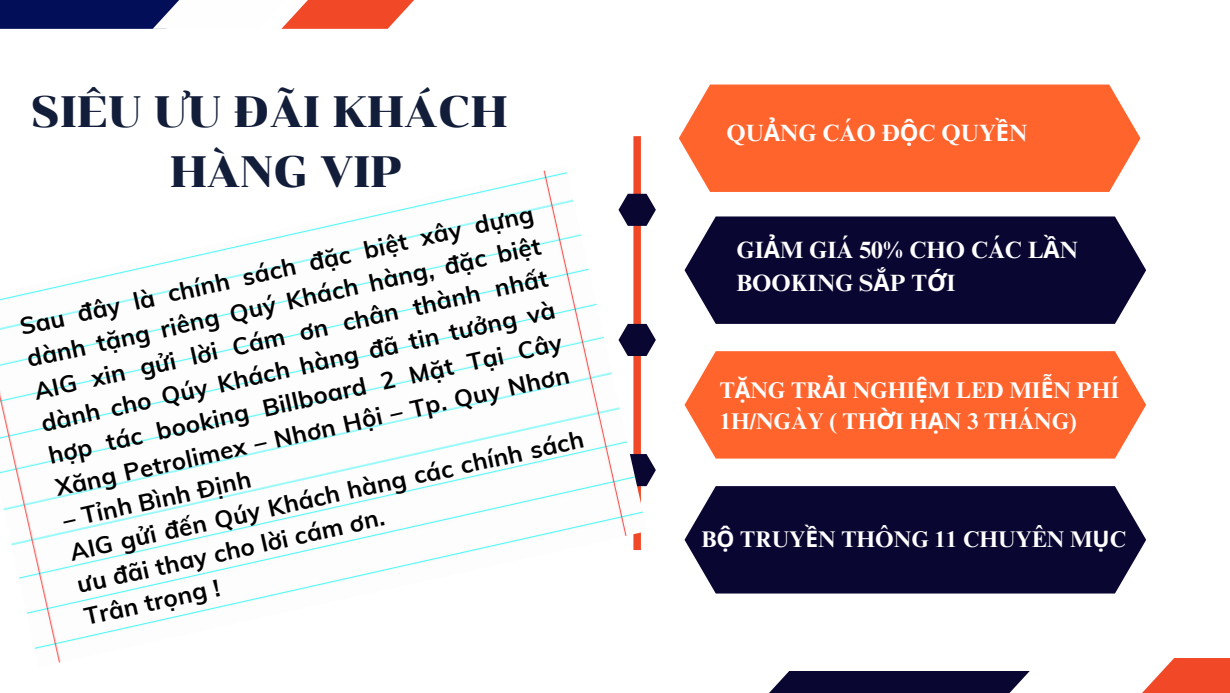
<style>
.page{position:relative;width:1230px;height:693px;background:#fff}
.page>*{position:absolute;margin:0;border:0;box-sizing:border-box;transform-origin:0 0}
.t1{font:43.7px "Chonburi";color:#121d39}
.t2{font:700 24px/33px "Muli";color:#000;text-align:justify}
.t3{font:700 23.6px/32.8px "Times NRMT Pro";color:#fff}
.t4{font:700 22.7px/31.4px "Times NRMT Pro";color:#fff}
.s1{font-family:"Noto Sans"}
</style>
<div class="page">
<div style="left:633px;top:136px;width:8px;height:414px;background:#f14928"></div>
<svg style="left:647px;top:194px;width:9px;height:31px"></svg>
<svg style="left:647px;top:325px;width:9px;height:30px"></svg>
<svg style="left:647px;top:455px;width:9px;height:30px"></svg>
<div style="left:679px;top:85px;width:461px;height:107px;background:#ff642d"></div>
<svg style="left:685px;top:216px;width:461px;height:108px;background:#1a1740"></svg>
<svg style="left:685px;top:351px;width:461px;height:108px;background:#ff6f3b"></svg>
<div style="left:0;top:0;width:219px;height:29px;background:#030e59"></div>
<div style="left:769px;top:671px;width:211px;height:22px;background:#090632"></div>
<div style="left:153px;top:0;width:183px;height:29px;background:#fefefe"></div>
<svg style="left:281px;top:0;width:133px;height:29px;fill:#f14928"></svg>
<svg style="left:1142px;top:658px;width:88px;height:35px;fill:#f14928"></svg>
<svg style="left:685px;top:486px;width:461px;height:108px;background:#1a1740"></svg>
<img style="left:0;top:166px;width:647px;height:497px">
<p class="t1" style="left:31px;top:85px;width:479px">SIÊU ƯU ĐÃI KHÁCH</p>
<p class="t1" style="left:170px;top:146px;width:234px">HÀNG VIP</p>
<p class="t2" style="left:15px;top:313px;width:528px;rotate:-13deg">Sau đây là chính sách đặc biệt xây dựng dành tặng riêng Quý Khách hàng, đặc biệt AIG xin gửi lời Cám ơn chân thành nhất dành cho Qúy Khách hàng đã tin tưởng và hợp tác booking Billboard 2 Mặt Tại Cây Xăng Petrolimex – Nhơn Hội – Tp. Quy Nhơn</p>
<p class="t2" style="left:67px;top:539px;width:527px;line-height:32.1px;rotate:-13deg">AIG gửi đến Qúy Khách hàng các chính sách ưu đãi thay cho lời cám ơn.</p>
<p class="t2" style="left:59px;top:504px;width:194px;rotate:-13deg">– Tỉnh Bình Định</p>
<p class="t2" style="left:81px;top:601px;width:140px;rotate:-13deg">Trân trọng !</p>
<p class="t3" style="left:726px;top:120px;width:302px">QU<span class="s1">Ả</span>NG CÁO Đ<span class="s1">Ộ</span>C QUY<span class="s1">Ề</span>N</p>
<p class="t3" style="left:737px;top:237px;width:343px">GI<span class="s1">Ả</span>M GIÁ 50% CHO CÁC L<span class="s1">Ầ</span>N<br>BOOKING S<span class="s1">Ắ</span>P T<span class="s1">Ớ</span>I</p>
<p class="t4" style="left:720px;top:377px;width:401px">T<span class="s1">Ặ</span>NG TR<span class="s1">Ả</span>I NGHI<span class="s1">Ệ</span>M LED MI<span class="s1">Ễ</span>N PHÍ<br>1H/NGÀY ( TH<span class="s1">Ờ</span>I H<span class="s1">Ạ</span>N 3 THÁNG)</p>
<p class="t4" style="left:701px;top:526px;width:426px">B<span class="s1">Ộ</span> TRUY<span class="s1">Ề</span>N THÔNG 11 CHUYÊN M<span class="s1">Ụ</span>C</p>
</div>
